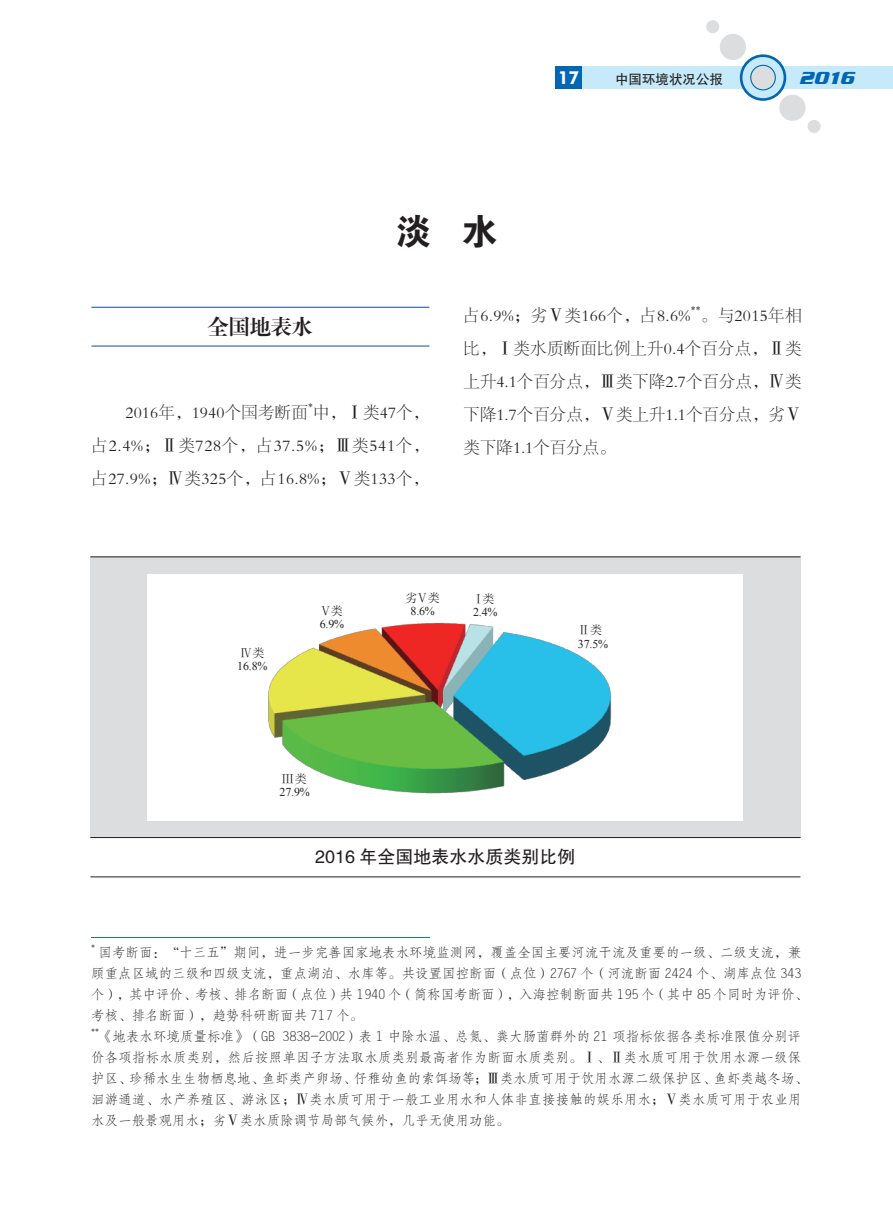
<style>
.page{position:relative;width:893px;height:1212px;background:#fff}
.page>*{position:absolute;margin:0;border:0;box-sizing:border-box;transform-origin:0 0}
.t1{font:36px "FZDHTJW GB1 0";color:#231f20}
.t2{font:21px "FZXBSJW GB1 0";color:#231f20}
.t3{font:18px "FZHTJW GB1 0";color:#231f20}
.t4{font:italic 700 18px "Serpentine D";color:#0166b3}
.t5{font:18px "Geometric 415 BT Black A";color:#fff}
.t6{font:16.5px/33px "FZSYJW GB1 0";letter-spacing:.01em;color:#231f20}
.t7{font:13.5px/21px "FZFSJW GB1 0";color:#231f20}
.t8{font:13.5px "FZHTJW GB1 0";color:#231f20}
.t9{font:12px "Times New Roman";color:#231f20}
.t10{font:12px "Sim Sun";letter-spacing:-.045em;color:#231f20}
.t11{font:9.6px "Times New Roman";color:#231f20}
.t12{font:7.8px "Times New Roman";color:#231f20}
</style>
<div class="page">
<div style="left:581px;top:66px;width:312px;height:23px;background:#c6eafa"></div>
<div style="left:555px;top:66px;width:26px;height:23px;background:#0166b3"></div>
<svg style="left:740px;top:54px;width:46px;height:47px"></svg>
<div style="left:742px;top:57px;width:42px;height:41px;background:#c6eafa;border-radius:50%"></div>
<div style="left:751px;top:65px;width:24px;height:25px;background:#dcdddf;border-radius:50%"></div>
<div style="left:750px;top:65px;width:26px;height:25px;border:1px solid #0166b3;border-radius:50%"></div>
<div style="left:720px;top:34px;width:26px;height:26px;background:#dcdddf;border-radius:50%"></div>
<div style="left:706px;top:20px;width:13px;height:13px;background:#dcdddf;border-radius:50%"></div>
<svg style="left:779px;top:94px;width:27px;height:27px"></svg>
<div style="left:807px;top:120px;width:14px;height:13px;background:#dcdddf;border-radius:50%"></div>
<hr style="left:91px;top:307px;width:338px;height:1px;background:#0d4da1">
<hr style="left:91px;top:346px;width:338px;height:1px;background:#0d4da1">
<hr style="left:91px;top:937px;width:338px;height:1px;background:#256fb1">
<div style="left:90px;top:556px;width:710px;height:282px;background:#dcdddf"></div>
<hr style="left:90px;top:876px;width:710px;height:1px;background:#231f20">
<hr style="left:90px;top:556px;width:710px;height:1px;background:#231f20">
<hr style="left:90px;top:837px;width:710px;height:1px;background:#231f20">
<div style="left:147px;top:574px;width:595px;height:246px;background:#fff"></div>
<img style="left:268px;top:623px;width:344px;height:171px">
<h1 class="t1" style="left:395px;top:211px;width:103px">淡 水</h1>
<h3 class="t5" style="left:558px;top:66px;width:22px">17</h3>
<p class="t8" style="left:615px;top:71px;width:109px">中国环境状况公报</p>
<h3 class="t4" style="left:799px;top:68px;width:62px">2016</h3>
<h2 class="t2" style="left:208px;top:315px;width:106px">全国地表水</h2>
<p class="t11" style="left:308px;top:400px;width:6px">*</p>
<p class="t6" style="left:91px;top:429px;width:340px">占2.4%；Ⅱ类728个，占37.5%；Ⅲ类541个，占27.9%；Ⅳ类325个，占16.8%；Ⅴ类133个，</p>
<p class="t6" style="left:125px;top:396px;width:305px">2016年，1940个国考断面中，Ⅰ类47个，</p>
<p class="t6" style="left:463px;top:299px;width:228px">占6.9%；劣Ⅴ类166个，占8.6%</p>
<p class="t11" style="left:691px;top:303px;width:11px">**</p>
<p class="t6" style="left:463px;top:299px;width:340px;text-align:justify;text-indent:237px">。与2015年相比，Ⅰ类水质断面比例上升0.4个百分点，Ⅱ类上升4.1个百分点，Ⅲ类下降2.7个百分点，Ⅳ类下降1.7个百分点，Ⅴ类上升1.1个百分点，劣Ⅴ类下降1.1个百分点。</p>
<p class="t10" style="left:240px;top:646px;width:26px">Ⅳ类</p>
<p class="t9" style="left:237px;top:658px;width:32px">16.8%</p>
<p class="t10" style="left:320px;top:604px;width:24px">Ⅴ类</p>
<p class="t9" style="left:320px;top:616px;width:26px">6.9%</p>
<p class="t10" style="left:282px;top:772px;width:26px">Ⅲ类</p>
<p class="t9" style="left:280px;top:784px;width:32px">27.9%</p>
<p class="t10" style="left:405px;top:592px;width:36px">劣Ⅴ类</p>
<p class="t9" style="left:411px;top:603px;width:26px">8.6%</p>
<p class="t10" style="left:472px;top:593px;width:24px">Ⅰ类</p>
<p class="t9" style="left:473px;top:603px;width:26px">2.4%</p>
<p class="t10" style="left:578px;top:623px;width:26px">Ⅱ类</p>
<p class="t9" style="left:578px;top:636px;width:32px">37.5%</p>
<h3 class="t3" style="left:315px;top:847px;width:262px">2016 年全国地表水水质类别比例</h3>
<p class="t12" style="left:91px;top:942px;width:5px">*</p>
<p class="t7" style="left:91px;top:942px;width:718px;text-indent:7px">国考断面：“十三五”期间，进一步完善国家地表水环境监测网，覆盖全国主要河流干流及重要的一级、二级支流，兼顾重点区域的三级和四级支流，重点湖泊、水库等。共设置国控断面（点位）2767 个（河流断面 2424 个、湖库点位 343个），其中评价、考核、排名断面（点位）共 1940 个（简称国考断面），入海控制断面共 195 个（其中 85 个同时为评价、考核、排名断面），趋势科研断面共 717 个。</p>
<p class="t12" style="left:91px;top:1026px;width:9px">**</p>
<p class="t7" style="left:91px;top:1026px;width:718px;text-indent:8px">《地表水环境质量标准》（GB 3838-2002）表 1 中除水温、总氮、粪大肠菌群外的 21 项指标依据各类标准限值分别评价各项指标水质类别，然后按照单因子方法取水质类别最高者作为断面水质类别。Ⅰ、Ⅱ类水质可用于饮用水源一级保护区、珍稀水生生物栖息地、鱼虾类产卵场、仔稚幼鱼的索饵场等；Ⅲ类水质可用于饮用水源二级保护区、鱼虾类越冬场、洄游通道、水产养殖区、游泳区；Ⅳ类水质可用于一般工业用水和人体非直接接触的娱乐用水；Ⅴ类水质可用于农业用水及一般景观用水；劣Ⅴ类水质除调节局部气候外，几乎无使用功能。</p>
</div>
